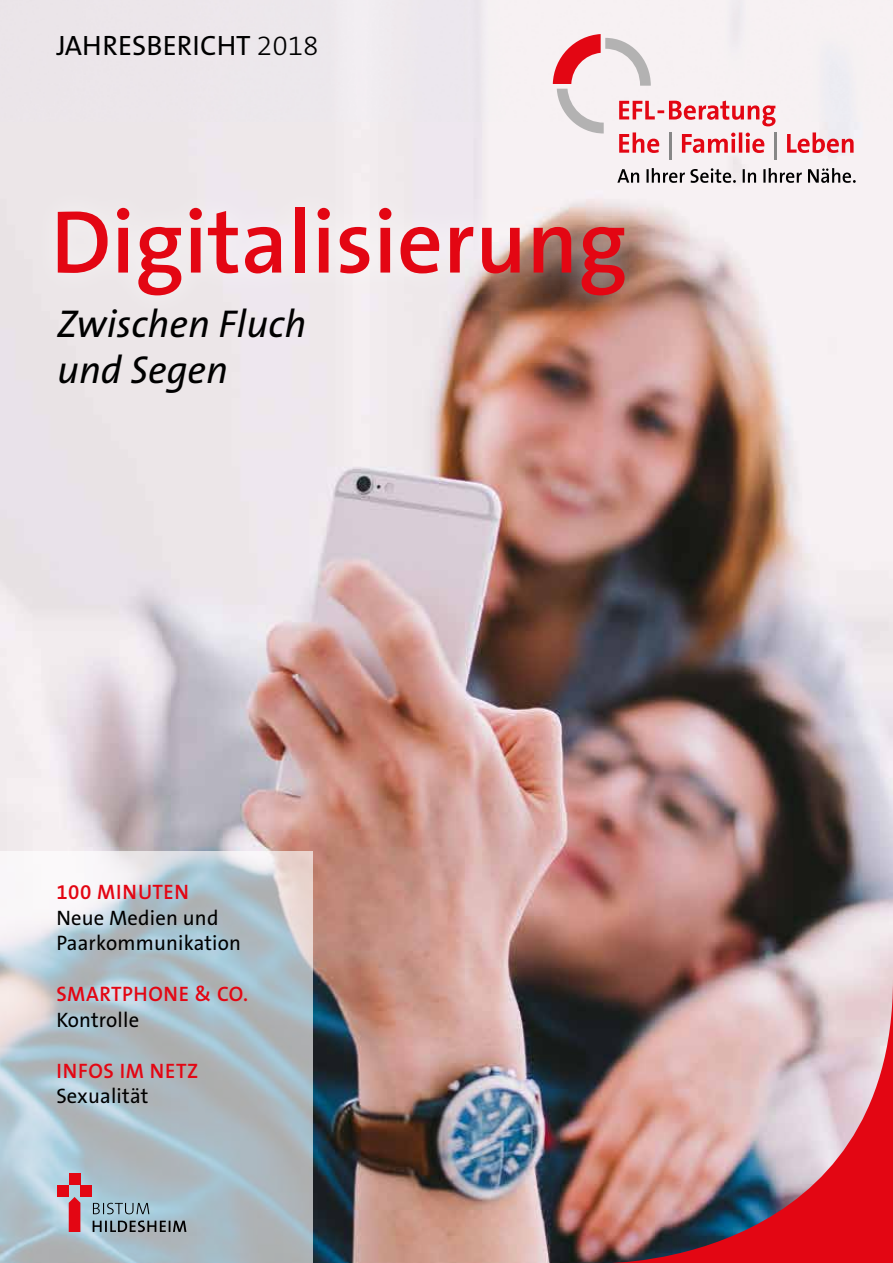
<style>
.page{position:relative;width:893px;height:1263px;background:#fff}
.page>*{position:absolute;margin:0;border:0;box-sizing:border-box;transform-origin:0 0}
.t1{font:600 90px "The Sans B6";color:#e30613}
.t2{font:italic 39px/46.8px "The Sans B5 Plain";color:#000}
.t3{font:28.05px "The Sans B5 Plain";color:#000}
.t4{font:21px/25.5px "The Sans B5 Plain";letter-spacing:.01em;color:#000}
.t5{font:600 21px "The Sans B6";letter-spacing:.03em;color:#e30613}
.s1{font-family:"The Sans B3";font-weight:300}
</style>
<div class="page">
<img style="left:0;top:123px;width:893px;height:1140px">
<div style="left:34px;top:184px;width:613px;height:135px;background:#fff;opacity:.7"></div>
<svg style="left:0;top:851px;width:313px;height:412px;background:#b7c4cb"></svg>
<div style="left:69px;top:1173px;width:11px;height:12px;background:#e30613"></div>
<div style="left:80px;top:1185px;width:12px;height:12px;background:#e30613"></div>
<div style="left:57px;top:1185px;width:12px;height:12px;background:#e30613"></div>
<svg style="left:69px;top:1197px;width:11px;height:35px"></svg>
<svg style="left:93px;top:1220px;width:93px;height:12px"></svg>
<svg style="left:93px;top:1203px;width:56px;height:11px"></svg>
<svg style="left:617px;top:168px;width:239px;height:15px"></svg>
<svg style="left:787px;top:132px;width:67px;height:21px"></svg>
<hr style="left:774px;top:132px;width:3px;height:27px;background:#878787">
<hr style="left:669px;top:132px;width:2px;height:27px;background:#878787">
<svg style="left:553px;top:34px;width:222px;height:119px"></svg>
<img style="left:609px;top:979px;width:284px;height:284px">
<h3 class="t3" style="left:56px;top:30px;width:264px">JAHRESBERICHT <span class="s1">2018</span></h3>
<h1 class="t1" style="left:51px;top:194px;width:578px">Digitalisierung</h1>
<h2 class="t2" style="left:57px;top:301px;width:251px">Zwischen Fluch und Segen</h2>
<p class="t5" style="left:56px;top:881px;width:134px">100 MINUTEN</p>
<p class="t4" style="left:56px;top:906px;width:186px">Neue Medien und<br>Paarkommunikation</p>
<p class="t5" style="left:56px;top:983px;width:193px">SMARTPHONE &amp; CO.</p>
<p class="t4" style="left:56px;top:1008px;width:84px">Kontrolle</p>
<p class="t5" style="left:56px;top:1059px;width:143px">INFOS IM NETZ</p>
<p class="t4" style="left:56px;top:1084px;width:93px">Sexualität</p>
</div>
